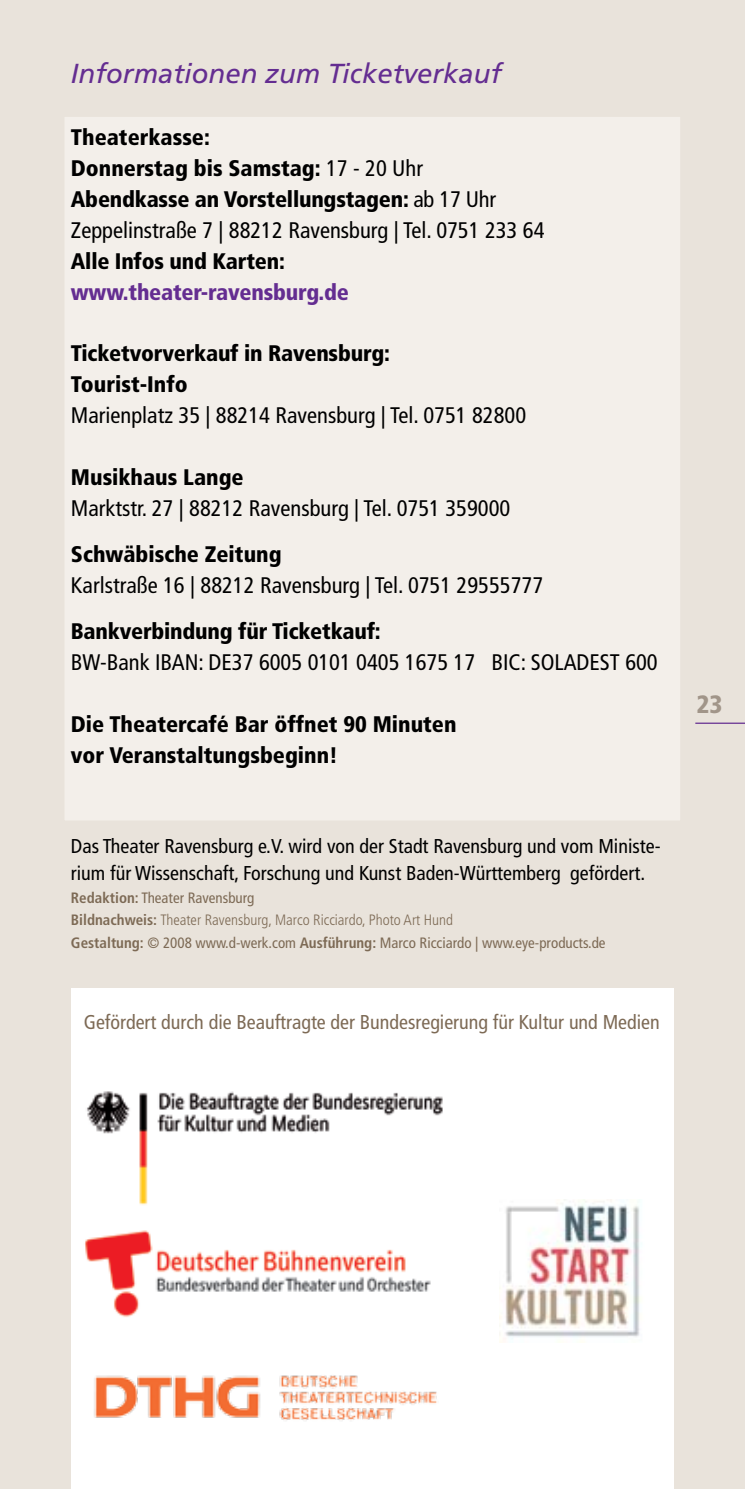
<style>
.page{position:relative;width:745px;height:1489px;background:#fff}
.page>*{position:absolute;margin:0;border:0;box-sizing:border-box;transform-origin:0 0}
.t1{font:italic 27.5px "Frutiger";color:#642d91}
.t2{font:900 condensed 25px "Frutiger";color:#a19589}
.t3{font:900 condensed 22.5px/31px "Frutiger";color:#000}
.t4{font:condensed 22.5px "Frutiger";color:#000}
.t5{font:900 condensed 22.5px "Frutiger";letter-spacing:-.01em;color:#642d91}
.t6{font:condensed 20px/27px "Frutiger";color:#000}
.t7{font:condensed 20px "Frutiger";color:#7d6a55}
.t8{font:condensed 15px/22.5px "Frutiger";color:#7d6a55}
.s1{font-weight:400}
.s2{font-weight:700}
.s3{font-weight:300}
</style>
<div class="page">
<div style="left:0;top:0;width:744px;height:1488px;background:#e9e3db"></div>
<div style="left:62px;top:114px;width:620px;height:709px;background:#f3efea;border:2px solid #e9e3db"></div>
<hr style="left:694px;top:722px;width:50px;height:1px;background:#642d91">
<div style="left:71px;top:988px;width:603px;height:500px;background:#fff"></div>
<img style="left:499px;top:1199px;width:141px;height:143px">
<img style="left:85px;top:1230px;width:346px;height:87px">
<img style="left:87px;top:1091px;width:356px;height:114px">
<img style="left:94px;top:1375px;width:343px;height:46px">
<p class="t1" style="left:71px;top:57px;width:431px">Informationen zum Ticketverkauf</p>
<p class="t3" style="left:71px;top:121px;width:474px">Theaterkasse:<br>Donnerstag bis Samstag: <span class="s1">17 - 20 Uhr </span>Abendkasse an Vorstellungstagen: <span class="s1">ab 17 Uhr Zeppelinstraße 7 | 88212 Ravensburg | Tel. 0751 233 64</span></p>
<p class="t3" style="left:71px;top:245px;width:215px">Alle Infos und Karten:</p>
<p class="t5" style="left:71px;top:278px;width:279px">www.theater-ravensburg.de</p>
<p class="t3" style="left:71px;top:337px;width:320px">Ticketvorverkauf in Ravensburg:<br>Tourist-Info</p>
<p class="t4" style="left:71px;top:402px;width:456px">Marienplatz 35 | 88214 Ravensburg | Tel. 0751 82800</p>
<p class="t3" style="left:71px;top:461px;width:174px">Musikhaus Lange</p>
<p class="t4" style="left:71px;top:495px;width:440px">Marktstr. 27 | 88212 Ravensburg | Tel. 0751 359000</p>
<p class="t3" style="left:71px;top:538px;width:212px">Schwäbische Zeitung</p>
<p class="t4" style="left:71px;top:572px;width:473px">Karlstraße 16 | 88212 Ravensburg | Tel. 0751 29555777</p>
<p class="t3" style="left:71px;top:615px;width:311px">Bankverbindung für Ticketkauf:</p>
<p class="t4" style="left:71px;top:649px;width:588px">BW-Bank IBAN: DE37 6005 0101 0405 1675 17 BIC: SOLADEST 600</p>
<p class="t3" style="left:71px;top:708px;width:387px">Die Theatercafé Bar öffnet 90 Minuten vor Veranstaltungsbeginn!</p>
<p class="t6" style="left:71px;top:832px;width:590px">Das Theater Ravensburg e.V. wird von der Stadt Ravensburg und vom Ministe&shy;rium für Wissenschaft, Forschung und Kunst Baden-Württemberg gefördert.</p>
<p class="t8" style="left:71px;top:886px;width:535px"><span class="s2">Redaktion:</span> Theater Ravensburg<br><span class="s2">Bildnachweis:</span> <span class="s3">Theater Ravensburg, Marco Ricciardo, Photo Art Hund<br></span><span class="s2">Gestaltung:</span> © 2008 www.d-werk.com <span class="s2">Ausführung:</span> Marco Ricciardo | www.eye-products.de</p>
<p class="t7" style="left:84px;top:1010px;width:577px">Gefördert durch die Beauftragte der Bundesregierung für Kultur und Medien</p>
<p class="t2" style="left:696px;top:689px;width:27px">23</p>
</div>
